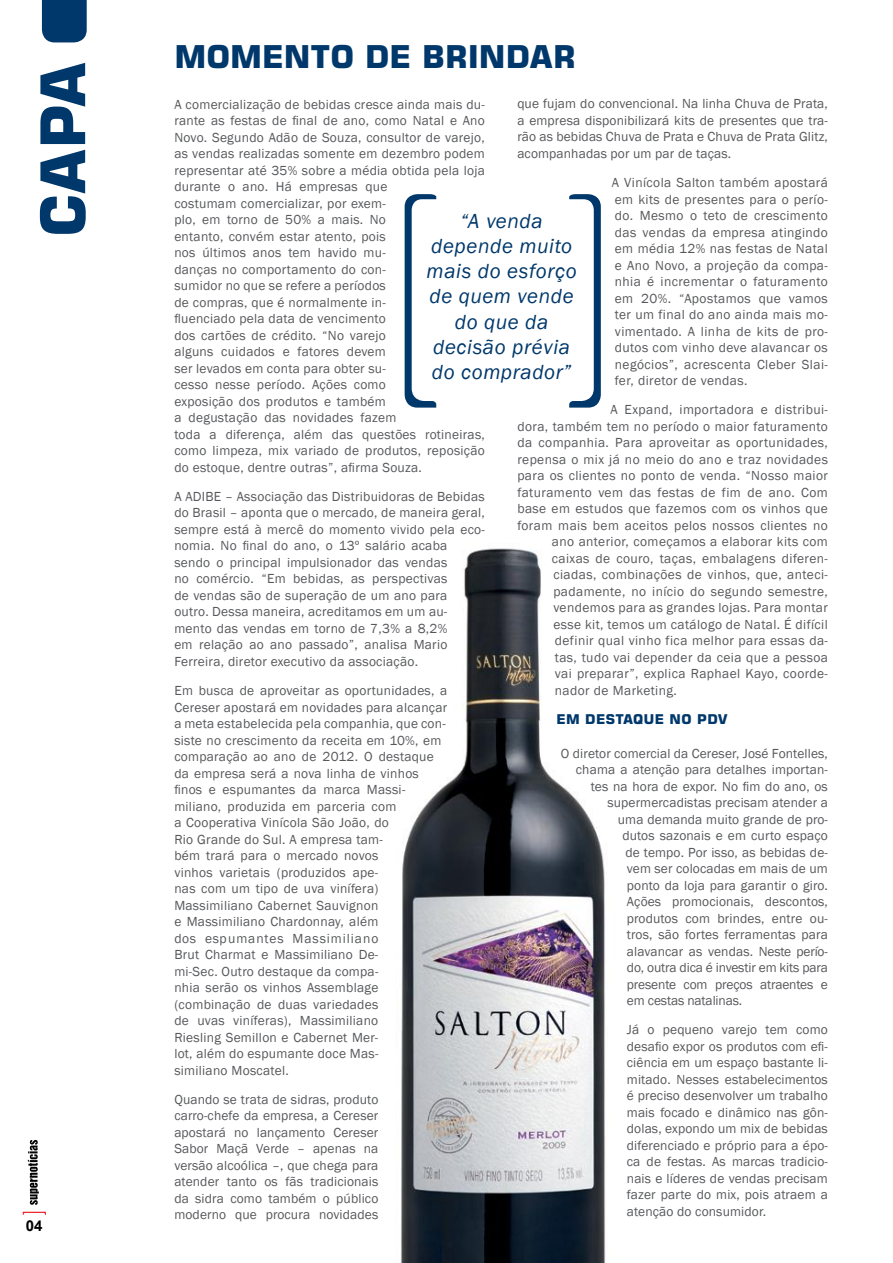
<style>
.page{position:relative;width:893px;height:1263px;background:#fff}
.page>*{position:absolute;margin:0;border:0;box-sizing:border-box;transform-origin:0 0}
.t1{font:700 61.5px "Square 721 BT";color:#00386b}
.t2{font:700 31.5px "Square 721 BT";color:#00386b}
.t3{font:italic 21px/25.2px "Franklin Gothic";letter-spacing:.03em;color:#00386b;text-align:center}
.t4{font:700 15px "Arial";color:#000}
.t5{font:13.5px/16.5px "Franklin Gothic";letter-spacing:.02em;color:#57585b;text-align:justify}
.t6{font:13.5px "Franklin Gothic";letter-spacing:-.01em;color:#57585b}
.t7{font:700 13.5px "Square 721 BT";letter-spacing:.03em;color:#00386b}
</style>
<div class="page">
<img style="left:401px;top:548px;width:205px;height:715px">
<div style="left:42px;top:0;width:45px;height:42px;background:#00386b"></div>
<svg style="left:569px;top:194px;width:32px;height:214px"></svg>
<svg style="left:405px;top:194px;width:31px;height:214px"></svg>
<svg style="left:23px;top:1212px;width:23px;height:3px"></svg>
<svg style="left:28px;top:1140px;width:11px;height:65px"></svg>
<h1 class="t1" style="left:25px;top:237px;width:173px;rotate:-90deg">CAPA</h1>
<p class="t4" style="left:26px;top:1216px;width:18px">04</p>
<h2 class="t2" style="left:174px;top:37px;width:403px">MOMENTO DE BRINDAR</h2>
<p class="t5" style="left:517px;top:96px;width:312px">que fujam do convencional. Na linha Chuva de Prata, a empresa disponibilizará kits de presentes que tra&shy;rão as bebidas Chuva de Prata e Chuva de Prata Glitz, acompanhadas por um par de taças.</p>
<p class="t5" style="left:612px;top:175px;width:218px">A Vinícola Salton também apostará em kits de presentes para o perío&shy;do. Mesmo o teto de crescimento das vendas da empresa atingindo em média 12% nas festas de Natal e Ano Novo, a projeção da compa&shy;nhia é incrementar o faturamento em 20%. “Apostamos que vamos ter um final do ano ainda mais mo&shy;vimentado. A linha de kits de pro&shy;dutos com vinho deve alavancar os negócios”, acrescenta Cleber Slai&shy;fer, diretor de vendas.</p>
<p class="t5" style="left:610px;top:402px;width:219px">A Expand, importadora e distribui-</p>
<p class="t5" style="left:517px;top:418px;width:312px">dora, também tem no período o maior faturamento</p>
<p class="t5" style="left:517px;top:435px;width:312px">da companhia. Para aproveitar as oportunidades,</p>
<p class="t5" style="left:517px;top:451px;width:312px">repensa o mix já no meio do ano e traz novidades</p>
<p class="t5" style="left:517px;top:468px;width:312px">para os clientes no ponto de venda. “Nosso maior</p>
<p class="t5" style="left:517px;top:484px;width:312px">faturamento vem das festas de fim de ano. Com</p>
<p class="t5" style="left:517px;top:501px;width:312px">base em estudos que fazemos com os vinhos que</p>
<p class="t5" style="left:517px;top:517px;width:312px">foram mais bem aceitos pelos nossos clientes no</p>
<p class="t5" style="left:552px;top:534px;width:278px">ano anterior, começamos a elaborar kits com</p>
<p class="t5" style="left:552px;top:550px;width:278px">caixas de couro, taças, embalagens diferen-</p>
<p class="t5" style="left:553px;top:567px;width:276px">ciadas, combinações de vinhos, que, anteci-</p>
<p class="t5" style="left:553px;top:583px;width:276px">padamente, no início do segundo semestre,</p>
<p class="t5" style="left:553px;top:600px;width:276px">vendemos para as grandes lojas. Para montar</p>
<p class="t5" style="left:553px;top:616px;width:276px">esse kit, temos um catálogo de Natal. É difícil</p>
<p class="t5" style="left:555px;top:633px;width:275px">definir qual vinho fica melhor para essas da-</p>
<p class="t5" style="left:555px;top:649px;width:275px">tas, tudo vai depender da ceia que a pessoa</p>
<p class="t5" style="left:555px;top:666px;width:274px">vai preparar”, explica Raphael Kayo, coorde-</p>
<p class="t5" style="left:555px;top:682px;width:124px">nador de Marketing.</p>
<p class="t7" style="left:556px;top:711px;width:173px">EM DESTAQUE NO PDV</p>
<p class="t5" style="left:561px;top:745px;width:269px">O diretor comercial da Cereser, José Fontelles,</p>
<p class="t5" style="left:576px;top:762px;width:254px">chama a atenção para detalhes importan-</p>
<p class="t5" style="left:591px;top:778px;width:239px">tes na hora de expor. No fim do ano, os</p>
<p class="t5" style="left:607px;top:795px;width:222px">supermercadistas precisam atender a</p>
<p class="t5" style="left:618px;top:811px;width:212px">uma demanda muito grande de pro-</p>
<p class="t5" style="left:622px;top:828px;width:207px">dutos sazonais e em curto espaço</p>
<p class="t5" style="left:625px;top:844px;width:204px">de tempo. Por isso, as bebidas de-</p>
<p class="t5" style="left:627px;top:861px;width:203px">vem ser colocadas em mais de um</p>
<p class="t5" style="left:627px;top:877px;width:202px">ponto da loja para garantir o giro.</p>
<p class="t5" style="left:627px;top:894px;width:203px">Ações promocionais, descontos,</p>
<p class="t5" style="left:627px;top:910px;width:203px">produtos com brindes, entre ou-</p>
<p class="t5" style="left:627px;top:927px;width:203px">tros, são fortes ferramentas para</p>
<p class="t5" style="left:627px;top:943px;width:203px">alavancar as vendas. Neste perío-</p>
<p class="t6" style="left:627px;top:959px;width:202px">do, outra dica é investir em kits para</p>
<p class="t6" style="left:627px;top:976px;width:203px">presente com preços atraentes e</p>
<p class="t6" style="left:627px;top:992px;width:117px">em cestas natalinas.</p>
<p class="t5" style="left:627px;top:1022px;width:203px">Já o pequeno varejo tem como desafio expor os produtos com efi&shy;ciência em um espaço bastante li&shy;mitado. Nesses estabelecimentos é preciso desenvolver um trabalho mais focado e dinâmico nas gôn&shy;dolas, expondo um mix de bebidas diferenciado e próprio para a épo&shy;ca de festas. As marcas tradicio&shy;nais e líderes de vendas precisam fazer parte do mix, pois atraem a atenção do consumidor.</p>
<p class="t5" style="left:174px;top:96px;width:312px;text-align:left">A comercialização de bebidas cresce ainda mais du&shy;rante as festas de final de ano, como Natal e Ano Novo. Segundo Adão de Souza, consultor de varejo, as vendas realizadas somente em dezembro podem representar até 35% sobre a média obtida pela loja durante o ano. Há empresas que<br>costumam comercializar, por exem-<br>plo, em torno de 50% a mais. No<br>entanto, convém estar atento, pois<br>nos últimos anos tem havido mu-<br>danças no comportamento do con-<br>sumidor no que se refere a períodos<br>de compras, que é normalmente in-<br>fluenciado pela data de vencimento<br>dos cartões de crédito. “No varejo<br>alguns cuidados e fatores devem<br>ser levados em conta para obter su-<br>cesso nesse período. Ações como<br>exposição dos produtos e também<br>a degustação das novidades fazem<br>toda a diferença, além das questões rotineiras, como limpeza, mix variado de produtos, reposição do estoque, dentre outras”, afirma Souza.</p>
<p class="t5" style="left:174px;top:488px;width:312px;text-align:left">A ADIBE – Associação das Distribuidoras de Bebidas do Brasil – aponta que o mercado, de maneira geral, sempre está à mercê do momento vivido pela eco&shy;nomia. No final do ano, o 13º salário acaba sendo o principal impulsionador das vendas<br>no comércio. “Em bebidas, as perspectivas<br>de vendas são de superação de um ano para outro. Dessa maneira, acreditamos em um au&shy;mento das vendas em torno de 7,3% a 8,2%<br>em relação ao ano passado”, analisa Mario Ferreira, diretor executivo da associação.</p>
<p class="t5" style="left:174px;top:683px;width:275px;text-align:left">Em busca de aproveitar as oportunidades, a Cereser apostará em novidades para alcançar a meta estabelecida pela companhia, que con&shy;siste no crescimento da receita em 10%, em comparação ao ano de 2012. O destaque da empresa será a nova linha de vinhos finos e espumantes da marca Massi&shy;miliano, produzida em parceria com<br>a Cooperativa Vinícola São João, do<br>Rio Grande do Sul. A empresa tam-<br>bém trará para o mercado novos<br>vinhos varietais (produzidos ape-<br>nas com um tipo de uva vinífera)<br>Massimiliano Cabernet Sauvignon<br>e Massimiliano Chardonnay, além<br>dos espumantes Massimiliano<br>Brut Charmat e Massimiliano De-<br>mi-Sec. Outro destaque da compa-<br>nhia serão os vinhos Assemblage (combinação de duas variedades<br>de uvas viníferas), Massimiliano<br>Riesling Semillon e Cabernet Mer-<br>lot, além do espumante doce Mas-<br>similiano Moscatel.</p>
<p class="t5" style="left:174px;top:1091px;width:206px">Quando se trata de sidras, produto carro-chefe da empresa, a Cereser apostará no lançamento Cereser Sabor Maçã Verde – apenas na versão alcoólica –, que chega para atender tanto os fãs tradicionais da sidra como também o público moderno que procura novidades</p>
<h3 class="t3" style="left:427px;top:208px;width:152px">“A venda depende muito mais do esforço de quem vende do que da decisão prévia do comprador”</h3>
</div>
